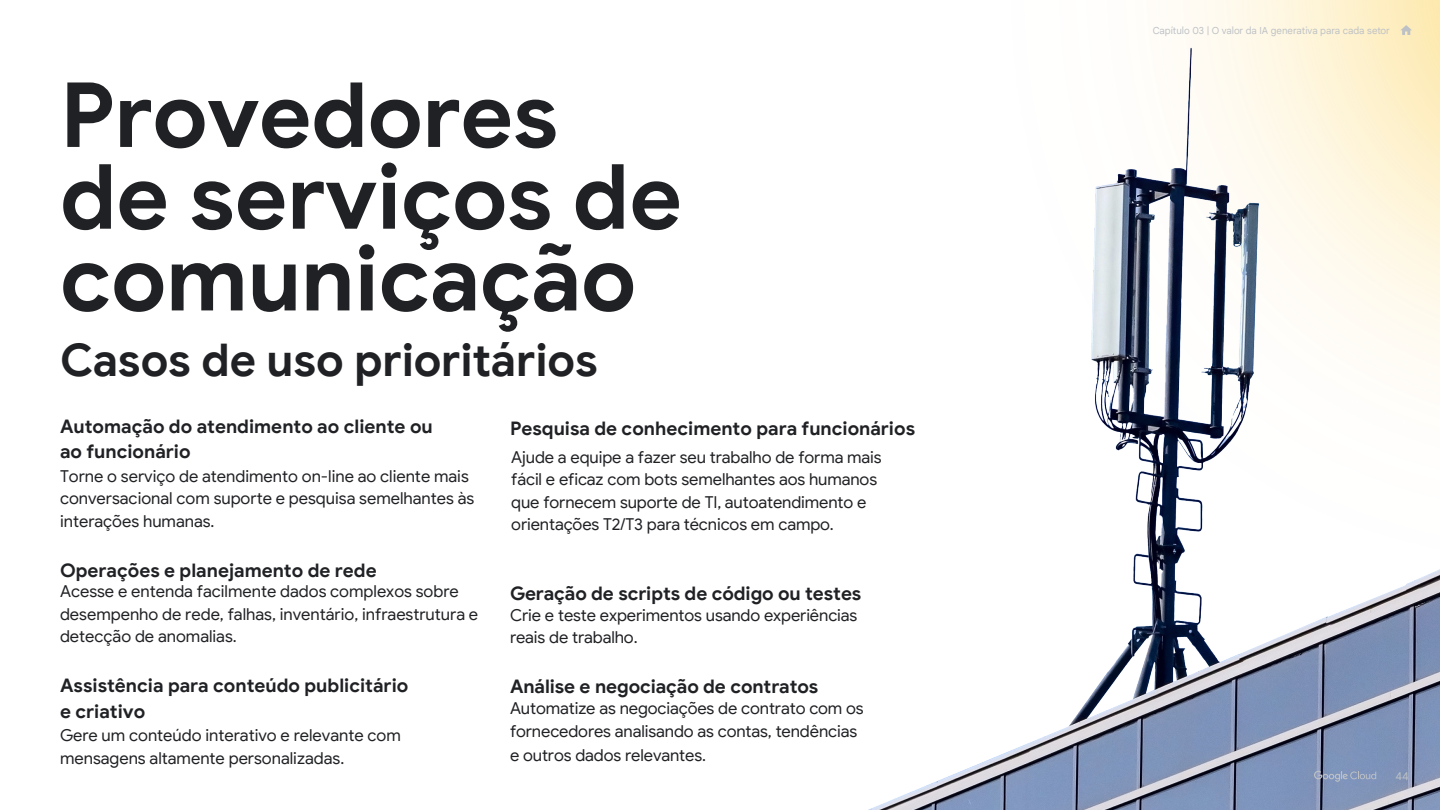
<style>
.page{position:relative;width:1440px;height:810px;background:#fff}
.page>*{position:absolute;margin:0;border:0;box-sizing:border-box;transform-origin:0 0}
.CASE_STUDY_H1_Lrg{font:700 90px/81.8px "Google Sans";letter-spacing:-.005em;color:#202124}
.SUB_3_Lrg{font:700 45px "Google Sans";letter-spacing:-.005em;color:#202124}
.BODY_Body{font:700 18.75px/25.6px "Google Sans";color:#202124}
.BODY_Subheading{font:700 18.75px "Google Sans";letter-spacing:-.005em;color:#202124}
.BODY_Subheading-2{font:16.5px/22.5px "Google Sans";letter-spacing:-.005em;color:#202124}
.BODY_Body-2{font:16.5px/22.5px "Google Sans";color:#202124}
.t1{font:11.25px "Google Sans";color:#bdc1c6}
.BODY_Body-3{font:9.75px "Google Sans Text";letter-spacing:-.005em;color:#bdc1c6}
</style>
<div class="page">
<img style="left:868px;top:590px;width:572px;height:220px">
<img style="left:1091px;top:0;width:349px;height:590px">
<svg style="left:1400px;top:25px;width:12px;height:10px"></svg>
<svg style="left:1314px;top:771px;width:62px;height:11px"></svg>
<p class="CASE_STUDY_H1_Lrg" style="left:60px;top:80px;width:624px">Provedores de serviços de comunicação</p>
<p class="SUB_3_Lrg" style="left:60px;top:333px;width:539px">Casos de uso prioritários</p>
<p class="BODY_Body" style="left:60px;top:414px;width:374px">Automação do atendimento ao cliente ou ao funcionário</p>
<p class="BODY_Body-2" style="left:60px;top:465px;width:416px">Torne o serviço de atendimento on-line ao cliente mais conversacional com suporte e pesquisa semelhantes às interações humanas.</p>
<p class="BODY_Body" style="left:60px;top:558px;width:318px">Operações e planejamento de rede</p>
<p class="BODY_Body-2" style="left:60px;top:580px;width:420px">Acesse e entenda facilmente dados complexos sobre desempenho de rede, falhas, inventário, infraestrutura e detecção de anomalias.</p>
<p class="BODY_Body" style="left:60px;top:674px;width:350px">Assistência para conteúdo publicitário e criativo</p>
<p class="BODY_Body-2" style="left:60px;top:724px;width:342px">Gere um conteúdo interativo e relevante com mensagens altamente personalizadas.</p>
<p class="BODY_Subheading" style="left:510px;top:415px;width:407px">Pesquisa de conhecimento para funcionários</p>
<p class="BODY_Subheading-2" style="left:511px;top:446px;width:372px">Ajude a equipe a fazer seu trabalho de forma mais fácil e eficaz com bots semelhantes aos humanos que fornecem suporte de TI, autoatendimento e orientações T2/T3 para técnicos em campo.</p>
<p class="BODY_Subheading" style="left:510px;top:580px;width:353px">Geração de scripts de código ou testes</p>
<p class="BODY_Subheading-2" style="left:510px;top:604px;width:349px">Crie e teste experimentos usando experiências reais de trabalho.</p>
<p class="BODY_Subheading" style="left:510px;top:673px;width:310px">Análise e negociação de contratos</p>
<p class="BODY_Subheading-2" style="left:510px;top:696px;width:355px;line-height:23.6px">Automatize as negociações de contrato com os fornecedores analisando as contas, tendências e outros dados relevantes.</p>
<p class="BODY_Body-3" style="left:1153px;top:23px;width:239px">Capítulo 03 | O valor da IA generativa para cada setor</p>
<p class="t1" style="left:1395px;top:769px;width:15px">44</p>
</div>
